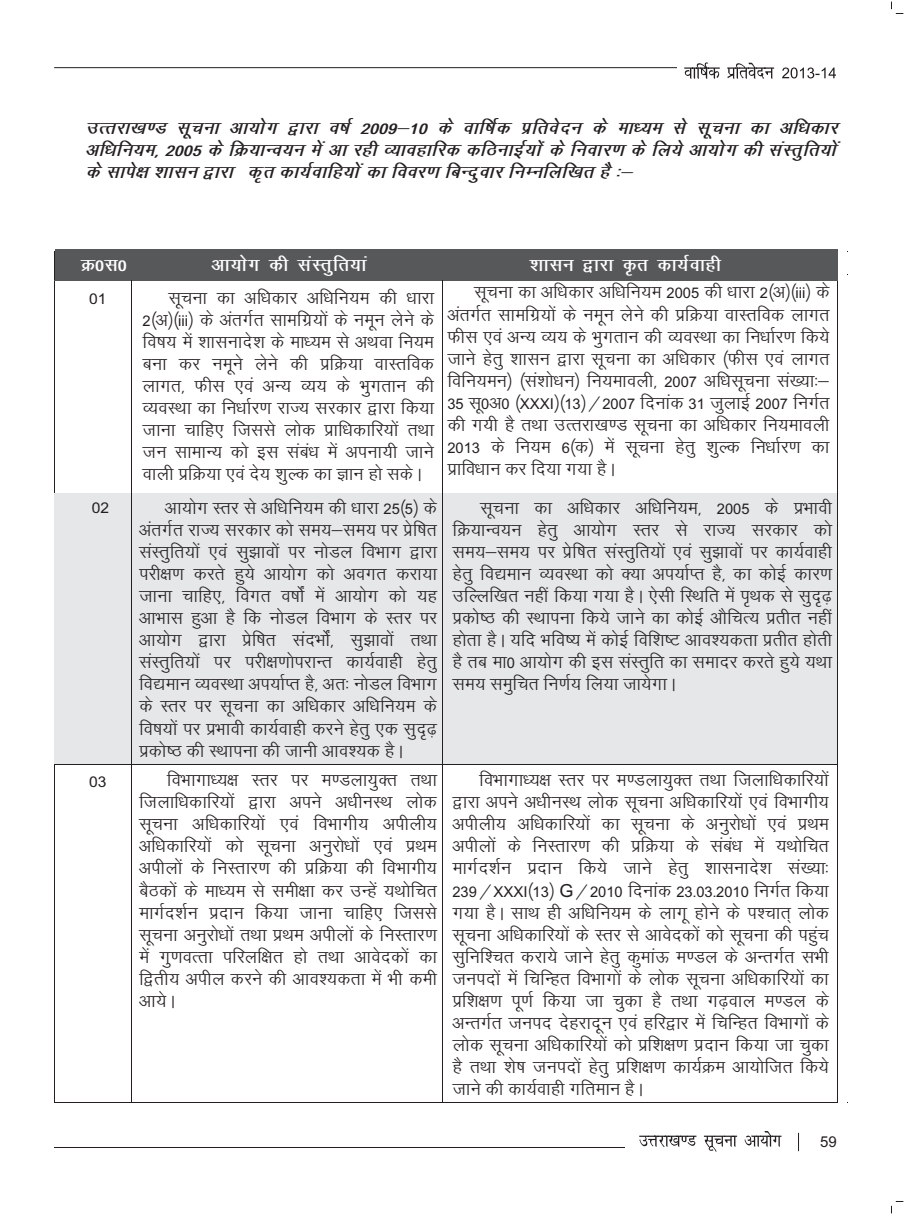
<style>
.page{position:relative;width:905px;height:1215px;background:#fff}
.page>*{position:absolute;margin:0;border:0;box-sizing:border-box;transform-origin:0 0}
.t1{font:700 21.3px "Kruti Dev 010";color:#fff}
.t2{font:100 21.3px "Kruti Dev 010";color:#231f20;scale:1.24 1}
.t3{font:21px/22px "Kruti Dev 010";color:#231f20;text-align:justify}
.t4{font:italic 700 21px/22px "Kruti Dev 010";color:#231f20;text-align:justify}
.t5{font:15px "Arial";color:#231f20}
.s1{font-family:"Arial";font-size:15px}
.s2{font-family:"Arial";font-size:18px}
</style>
<div class="page">
<svg style="left:782px;top:68px;width:54px;height:10px"></svg>
<svg style="left:684px;top:62px;width:90px;height:17px"></svg>
<svg style="left:639px;top:1131px;width:142px;height:21px"></svg>
<svg style="left:798px;top:1133px;width:1px;height:18px"></svg>
<hr style="left:54px;top:1147px;width:571px;height:1px;background:#231f20">
<hr style="left:54px;top:251px;width:77px;height:1px;background:#231f20">
<svg style="left:54px;top:252px;width:1px;height:22px"></svg>
<hr style="left:54px;top:275px;width:1px;height:827px;background:#231f20">
<hr style="left:55px;top:1102px;width:76px;height:1px;background:#231f20">
<hr style="left:132px;top:1102px;width:310px;height:1px;background:#231f20">
<hr style="left:443px;top:1102px;width:393px;height:1px;background:#231f20">
<hr style="left:836px;top:275px;width:1px;height:827px;background:#231f20">
<svg style="left:891px;top:1201px;width:12px;height:12px"></svg>
<svg style="left:891px;top:2px;width:12px;height:12px"></svg>
<div style="left:55px;top:249px;width:782px;height:31px;background:#57585a"></div>
<div style="left:54px;top:493px;width:782px;height:272px;background:#e6e7e9"></div>
<hr style="left:54px;top:764px;width:783px;height:1px;background:#231f20">
<hr style="left:442px;top:280px;width:1px;height:822px;background:#231f20">
<hr style="left:131px;top:280px;width:1px;height:822px;background:#231f20">
<hr style="left:54px;top:67px;width:623px;height:1px;background:#231f20">
<p class="t4" style="left:85px;top:116px;width:753px">mRrjk[k.M lwpuk vk;ksx }kjk o"kZ 2009&amp;10 ds okf"kZd izfrosnu ds ek/;e ls lwpuk dk vf/kdkj vf/kfu;e] 2005 ds fØ;kUo;u esa vk jgh O;kogkfjd dfBukbZ;kas ds fuokj.k ds fy;s vk;ksx dh laLrqfr;ksa ds lkis{k 'kklu }kjk d`r dk;Zokfg;ksa dk fooj.k fcUnqokj fuEufyf[kr gS %&amp;</p>
<p class="t1" style="left:81px;top:254px;width:47px">Ø0l0</p>
<p class="t1" style="left:211px;top:254px;width:157px">vk;ksx dh laLrqfr;ka</p>
<p class="t1" style="left:529px;top:254px;width:193px">'kklu }kjk Ñr dk;Zokgh</p>
<p class="t2" style="left:89px;top:287px;width:15px">01</p>
<p class="t3" style="left:143px;top:287px;width:293px;text-indent:26px">lwpuk dk vf/kdkj vf/kfu;e dh /kkjk 2¼v½¼<span class="s1">iii</span>½ ds varxZr lkefxz;ksa ds uewu ysus ds fo"k; esa 'kklukns'k ds ek/;e ls vFkok fu;e cuk dj uewus ysus dh izfØ;k okLrfod ykxr] Qhl ,oa vU; O;; ds Hkqxrku dh O;oLFkk dk fu/kkZj.k jkT; ljdkj }kjk fd;k tkuk pkfg, ftlls yksd izkf/kdkfj;ksa rFkk tu lkekU; dks bl laca/k esa viuk;h tkus okyh izfØ;k ,oa ns; 'kqYd dk Kku gks ldsA</p>
<p class="t3" style="left:447px;top:281px;width:383px;text-indent:27px">lwpuk dk vf/kdkj vf/kfu;e 2005 dh /kkjk 2¼v½¼<span class="s1">iii</span>½ ds varxZr lkefxz;ksa ds uewu ysus dh izfØ;k okLrfod ykxr Qhl ,oa vU; O;; ds Hkqxrku dh O;oLFkk dk fu/kkZj.k fd;s tkus gsrq 'kklu }kjk lwpuk dk vf/kdkj ¼Qhl ,oa ykxr fofu;eu½ ¼la'kks/ku½ fu;ekoyh] 2007 vf/klwpuk la[;k%&amp; 35 lw0v0 ¼<span class="s1">XXXI</span>½¼13½@2007 fnukad 31 tqykbZ 2007 fuxZr dh x;h gS rFkk mRrjk[k.M lwpuk dk vf/kdkj fu;ekoyh 2013 ds fu;e 6¼d½ esa lwpuk gsrq 'kqYd fu/kkZj.k dk izkfo/kku dj fn;k x;k gSA</p>
<p class="t3" style="left:139px;top:497px;width:299px;text-indent:26px">vk;ksx Lrj ls vf/kfu;e dh /kkjk 25¼5½ ds varxZr jkT; ljdkj dks le;&amp;le; ij iszf"kr laLrqfr;ksa ,oa lq&gt;koksa ij uksMy foHkkx }kjk ijh{k.k djrs gq;s vk;ksx dks voxr djk;k tkuk pkfg,] foxr o"kksZa esa vk;ksx dks ;g vkHkkl gqvk gS fd uksMy foHkkx ds LRkj ij vk;ksx }kjk iszf"kr lanHkksZa] lq&gt;koksa rFkk laLrqfr;ksa ij ijh{k.kksijkUr dk;Zokgh gsrq fo|eku O;oLFkk vi;kZIr gS] vr% uksMy foHkkx ds Lrj ij lwpuk dk vf/kdkj vf/kfu;e ds fo"k;ksa ij izHkkoh dk;Zokgh djus gsrq ,d lqn`&lt;+ izdks"B dh LFkkiuk dh tkuh vko';d gSA</p>
<p class="t3" style="left:452px;top:497px;width:381px;text-indent:28px">lwpuk dk vf/kdkj vf/kfu;e] 2005 ds izHkkoh fØ;kUo;u gsrq vk;ksx Lrj ls jkT; ljdkj dks le;&amp;le; ij iszf"kr laLrqfr;ksa ,oa lq&gt;koksa ij dk;Zokgh gsrq fo|eku O;oLFkk dks D;k vi;kZIr gS] dk dksbZ dkj.k mfYyf[kr ugha fd;k x;k gSA ,slh fLFkfr esa i`Fkd ls lqn`&lt;+ izdks"B dh LFkkiuk fd;s tkus dk dksbZ vkSfpR; izrhr ugha gksrk gSA ;fn Hkfo"; esa dksbZ fof'k"V vko';drk izrhr gksrh gS rc ek0 vk;ksx dh bl laLrqfr dk leknj djrs gq;s ;Fkk le; leqfpr fu.kZ; fy;k tk;sxkA</p>
<p class="t3" style="left:139px;top:769px;width:299px;text-indent:28px">foHkkxk/;{k Lrj ij e.Myk;qDr rFkk ftykf/kdkfj;ksa }kjk vius v/khuLFk yksd lwpuk vf/kdkfj;ksa ,oa foHkkxh; vihyh; vf/kdkfj;ksa dks lwpuk vuqjks/kksa ,oa izFke vihyksa ds fuLrkj.k dh izfØ;k dh foHkkxh; cSBdksa ds ek/;e ls leh{kk dj mUgsa ;Fkksfpr ekxZn'kZu iznku fd;k tkuk pkfg, ftlls lwpuk vuqjks/kksa rFkk izFke vihyksa ds fuLrkj.k esa xq.koRrk ifjyf{kr gks rFkk vkosndksa dk f}rh; vihy djus dh vko';drk esa Hkh deh vk;sA</p>
<p class="t3" style="left:452px;top:769px;width:378px;text-indent:27px">foHkkxk/;{k Lrj ij e.Myk;qDr rFkk ftykf/kdkfj;ksa }kjk vius v/khuLFk yksd lwpuk vf/kdkfj;ksa ,oa foHkkxh; vihyh; vf/kdkfj;ksa dk lwpuk ds vuqjks/kksa ,oa izFke vihyksa ds fuLrkj.k dh izfØ;k ds laca/k esa ;Fkksfpr ekxZn'kZu iznku fd;s tkus gsrq 'kklukns'k la[;k% 239@<span class="s1">XXXI</span>¼13½ <span class="s2">G</span>@2010 fnukad 23-03-2010 fuxZr fd;k x;k gSA lkFk gh vf/kfu;e ds ykxw gksus ds i'pkr~ yksd lwpuk vf/kdkfj;ksa ds Lrj ls vkosndksa dks lwpuk dh igqap lqfuf'pr djk;s tkus gsrq dqekaÅ e.My ds vUrxZr lHkh tuinksa esa fpfUgr foHkkxksa ds yksd lwpuk vf/kdkfj;ksa dk izf'k{k.k iw.kZ fd;k tk pqdk gS rFkk x&lt;+oky e.My ds vUrxZr tuin nsgjknwu ,oa gfj}kj esa fpfUgr foHkkxksa ds yksd lwpuk vf/kdkfj;ksa dks izf'k{k.k iznku fd;k tk pqdk gS rFkk 'ks"k tuinksa gsrq izf'k{k.k dk;ZØe vk;ksftr fd;s tkus dh dk;Zokgh xfreku gSA</p>
<p class="t2" style="left:92px;top:496px;width:15px">02</p>
<p class="t2" style="left:89px;top:770px;width:15px">03</p>
<p class="t5" style="left:820px;top:1136px;width:18px">59</p>
</div>
